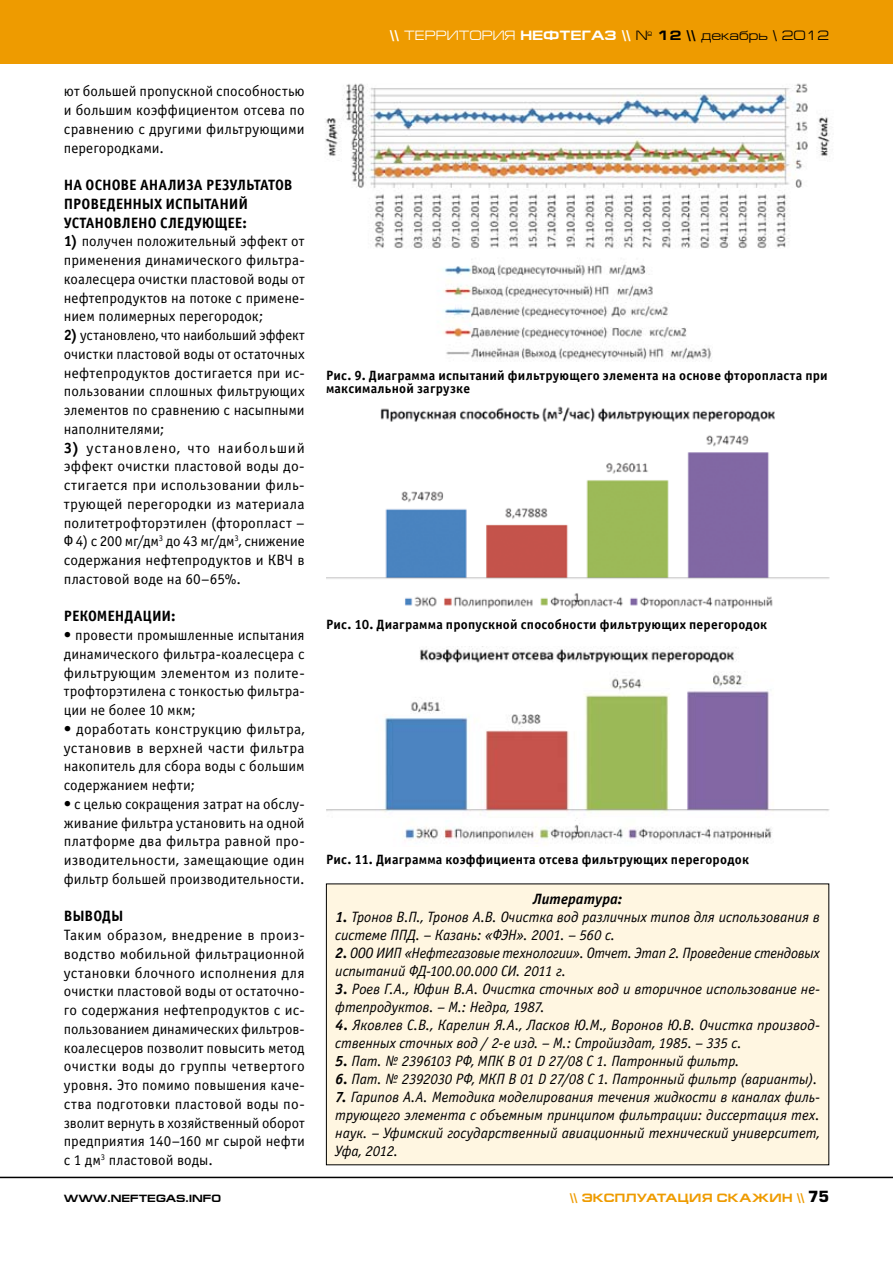
<style>
.page{position:relative;width:893px;height:1263px;background:#fff}
.page>*{position:absolute;margin:0;border:0;box-sizing:border-box;transform-origin:0 0}
.t1{font:15px/18.8px "Officina Sans C";letter-spacing:.005em;color:#000;text-align:justify}
.t2{font:italic 15px/18px "Officina Sans C";letter-spacing:-.005em;color:#000}
.t3{font:15px/18.8px "Officina Sans C";letter-spacing:.005em;color:#000;text-align:justify;scale:1.04 1}
.t4{font:700 15px/18.8px "Officina Sans C";color:#000}
.t5{font:italic 700 15px "Officina Sans C";letter-spacing:.005em;color:#000}
.t6{font:700 13.5px/13.5px "Officina Sans C";letter-spacing:.02em;color:#000}
.t7{font:13.5px "Europe Ext";color:#000}
.t8{font:700 12px "Europe Ext";letter-spacing:.025em;color:#ee9b00}
.t9{font:700 10.5px "Europe Ext";color:#000}
.s1{font-weight:700}
.s2{font-weight:700;color:#fff}
.s3{color:#fff}
.s4{font-family:"Europe";font-size:15px;color:#000}
</style>
<div class="page">
<div style="left:0;top:0;width:893px;height:64px;background:#ee9b00"></div>
<hr style="left:0;top:1177px;width:893px;height:1px;background:#000">
<img style="left:325px;top:83px;width:505px;height:279px">
<img style="left:326px;top:406px;width:503px;height:203px">
<img style="left:326px;top:647px;width:503px;height:196px">
<div style="left:326px;top:884px;width:503px;height:281px;background:#fff6e1"></div>
<p class="t1" style="left:64px;top:82px;width:242px">ют большей пропускной способностью и большим коэффициентом отсева по сравнению с другими фильтрующими перегородками.</p>
<p class="t4" style="left:64px;top:176px;width:228px">На основе анализа результатов п роведенных исп ытаний установлено следующее:</p>
<p class="t1" style="left:64px;top:232px;width:242px"><span class="s1">1)</span> получен положительный эффект от применения динамического фильтра&shy;коалесцера очистки пластовой воды от нефтепродуктов на потоке с примене&shy;нием полимерных перегородок;</p>
<p class="t1" style="left:64px;top:326px;width:242px"><span class="s1">2)</span> установлено, что наибольший эффект очистки пластовой воды от остаточных нефтепродуктов достигается при ис&shy;пользовании сплошных фильтрующих элементов по сравнению с насыпными наполнителями;</p>
<p class="t3" style="left:64px;top:438px;width:233px"><span class="s1">3)</span> установлено, что наибольший эффект очистки пластовой воды до&shy;стигается при использовании филь&shy;трующей перегородки из материала политетрофторэтилен (фторопласт – Ф 4) с 200 мг/дм<sup>3</sup> до 43 мг/дм<sup>3</sup>, снижение содержания нефтепродуктов и КВЧ в пластовой воде на 60–65%.</p>
<p class="t4" style="left:64px;top:607px;width:113px">Рекомендации:</p>
<p class="t1" style="left:64px;top:626px;width:242px">• провести промышленные испытания динамического фильтра-коалесцера с фильтрующим элементом из полите&shy;трофторэтилена с тонкостью фильтра&shy;ции не более 10 мкм;</p>
<p class="t1" style="left:64px;top:720px;width:242px">• доработать конструкцию фильтра, установив в верхней части фильтра накопитель для сбора воды с большим содержанием нефти;</p>
<p class="t1" style="left:64px;top:795px;width:242px">• с целью сокращения затрат на обслу&shy;живание фильтра установить на одной платформе два фильтра равной про&shy;изводительности, замещающие один фильтр большей производительности.</p>
<p class="t4" style="left:64px;top:907px;width:61px">Выводы</p>
<p class="t1" style="left:64px;top:926px;width:242px">Таким образом, внедрение в произ&shy;водство мобильной фильтрационной установки блочного исполнения для очистки пластовой воды от остаточно&shy;го содержания нефтепродуктов с ис&shy;пользованием динамических фильтров&shy;коалесцеров позволит повысить метод очистки воды до группы четвертого уровня. Это помимо повышения каче&shy;ства подготовки пластовой воды по&shy;зволит вернуть в хозяйственный оборот предприятия 140–160 мг сырой нефти с 1 дм<sup>3</sup> пластовой воды.</p>
<p class="t7" style="left:390px;top:28px;width:441px"><span class="s2">\\</span> <span class="s3">ТЕРРИТОРИЯ</span> <span class="s2">НЕФТЕГАЗ \\</span> № <span class="s1">12 \\</span> декабрь \ 2012</p>
<p class="t6" style="left:326px;top:369px;width:503px">Рис. 9. Диаграмма испытаний фильтрующего элемента на основе фторопласта при максимальной загрузке</p>
<p class="t6" style="left:326px;top:618px;width:443px">Рис. 10. Диаграмма пропускной способности фильтрующих перегородок</p>
<p class="t6" style="left:326px;top:853px;width:424px">Рис. 11. Диаграмма коэффициента отсева фильтрующих перегородок</p>
<p class="t5" style="left:533px;top:890px;width:91px">Литература:</p>
<p class="t2" style="left:335px;top:908px;width:486px"><span class="s1">1.</span> Тронов В.П., Тронов А.В. Очистка вод различных типов для использования в системе ППД. – Казань: «ФЭН». 2001. – 560 с.</p>
<p class="t2" style="left:335px;top:944px;width:486px"><span class="s1">2.</span> ООО ИИП «Нефтегазовые технологии». Отчет. Этап 2. Проведение стендовых испытаний ФД-100.00.000 СИ. 2011 г.</p>
<p class="t2" style="left:335px;top:980px;width:486px"><span class="s1">3.</span> Роев Г.А., Юфин В.А. Очистка сточных вод и вторичное использование не&shy;фтепродуктов. – М.: Недра, 1987.</p>
<p class="t2" style="left:335px;top:1016px;width:486px"><span class="s1">4.</span> Яковлев С.В., Карелин Я.А., Ласков Ю.М., Воронов Ю.В. Очистка производ&shy;ственных сточных вод / 2-е изд. – М.: Стройиздат, 1985. – 335 с.</p>
<p class="t2" style="left:335px;top:1052px;width:406px"><span class="s1">5.</span> Пат. № 2396103 РФ, МПК В 01 D 27/08 C 1. Патронный фильтр.</p>
<p class="t2" style="left:335px;top:1070px;width:484px"><span class="s1">6.</span> Пат. № 2392030 РФ, МКП В 01 D 27/08 C 1. Патронный фильтр (варианты).</p>
<p class="t2" style="left:335px;top:1088px;width:486px;text-align:justify"><span class="s1">7.</span> Гарипов А.А. Методика моделирования течения жидкости в каналах филь&shy;трующего элемента с объемным принципом фильтрации: диссертация тех. наук. – Уфимский государственный авиационный технический университет, Уфа, 2012.</p>
<p class="t9" style="left:64px;top:1193px;width:159px">WWW.NEFTEGAS.INFO</p>
<p class="t8" style="left:570px;top:1191px;width:88px">\\ Эксплуата</p>
<p class="t8" style="left:678px;top:1191px;width:153px">ция скажин \\ <span class="s4">75</span></p>
</div>
